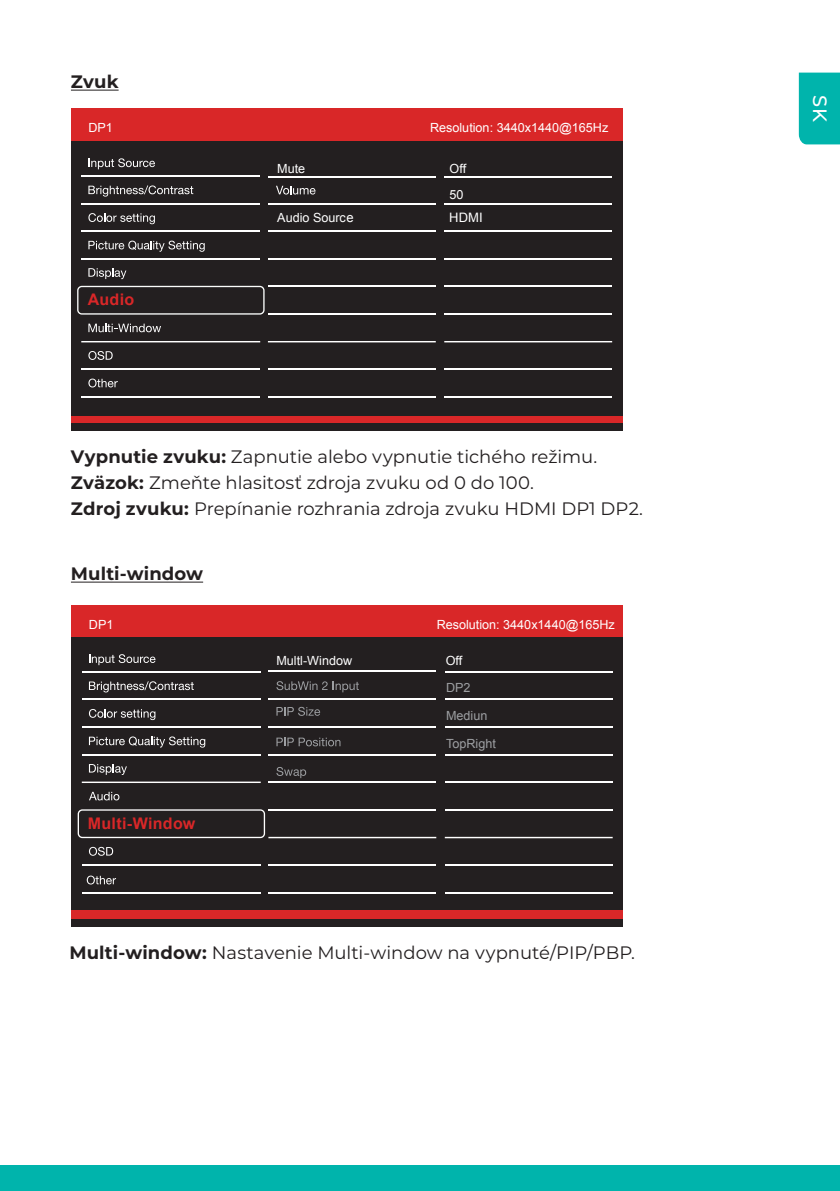
<style>
.page{position:relative;width:840px;height:1191px;background:#fff}
.page>*{position:absolute;margin:0;border:0;box-sizing:border-box;transform-origin:0 0}
.t1{font:500 19.4px "Montserrat";color:#fff}
.t2{font:18px "Montserrat";color:#231f20}
.t3{font:700 18px "Montserrat";letter-spacing:.005em;color:#231f20}
.t4{font:700 16px "Arial";letter-spacing:.015em;color:#d92728}
.t5{font:13px "Arial";color:#fff}
.t6{font:12.6px/26.6px "Arial";color:#fff}
.t7{font:12.6px/27.6px "Arial";color:#9d9fa2}
.s1{font-size:13px}
.s2{font-weight:700}
</style>
<div class="page">
<div style="left:0;top:1165px;width:839px;height:26px;background:#00b4ac"></div>
<hr style="left:71px;top:90px;width:47px;height:1px;background:#231f20">
<hr style="left:71px;top:581px;width:132px;height:1px;background:#231f20">
<div style="left:71px;top:109px;width:551px;height:314px;background:#d92728"></div>
<div style="left:71px;top:141px;width:551px;height:274px;background:#231f20"></div>
<hr style="left:81px;top:203px;width:179px;height:1px;background:#fff">
<hr style="left:81px;top:230px;width:179px;height:2px;background:#fff">
<hr style="left:81px;top:175px;width:179px;height:2px;background:#fff">
<hr style="left:81px;top:258px;width:179px;height:1px;background:#fff">
<svg style="left:81px;top:341px;width:179px;height:1px"></svg>
<hr style="left:81px;top:368px;width:179px;height:2px;background:#fff">
<hr style="left:268px;top:203px;width:167px;height:1px;background:#fff">
<hr style="left:268px;top:176px;width:167px;height:1px;background:#fff">
<hr style="left:268px;top:230px;width:167px;height:2px;background:#fff">
<hr style="left:268px;top:258px;width:167px;height:1px;background:#fff">
<hr style="left:268px;top:286px;width:167px;height:1px;background:#fff">
<hr style="left:268px;top:313px;width:167px;height:2px;background:#fff">
<svg style="left:268px;top:341px;width:167px;height:1px"></svg>
<hr style="left:268px;top:368px;width:167px;height:2px;background:#fff">
<hr style="left:444px;top:230px;width:167px;height:2px;background:#fff">
<hr style="left:444px;top:203px;width:167px;height:1px;background:#fff">
<hr style="left:444px;top:177px;width:167px;height:1px;background:#fff">
<hr style="left:444px;top:313px;width:167px;height:2px;background:#fff">
<svg style="left:444px;top:341px;width:167px;height:1px"></svg>
<hr style="left:444px;top:368px;width:167px;height:2px;background:#fff">
<div style="left:77px;top:286px;width:187px;height:28px;border:1px solid #fbfdfc;border-radius:4px"></div>
<svg style="left:88px;top:158px;width:67px;height:11px"></svg>
<svg style="left:88px;top:185px;width:105px;height:12px"></svg>
<svg style="left:88px;top:213px;width:67px;height:11px"></svg>
<svg style="left:88px;top:241px;width:117px;height:11px"></svg>
<hr style="left:81px;top:396px;width:179px;height:2px;background:#fff">
<hr style="left:268px;top:396px;width:167px;height:2px;background:#fff">
<hr style="left:444px;top:396px;width:167px;height:2px;background:#fff">
<svg style="left:88px;top:268px;width:38px;height:11px"></svg>
<svg style="left:88px;top:324px;width:73px;height:8px"></svg>
<svg style="left:88px;top:351px;width:25px;height:9px"></svg>
<svg style="left:88px;top:378px;width:30px;height:9px"></svg>
<hr style="left:444px;top:258px;width:167px;height:1px;background:#fff">
<hr style="left:444px;top:285px;width:167px;height:2px;background:#fff">
<svg style="left:276px;top:186px;width:39px;height:8px"></svg>
<div style="left:71px;top:423px;width:551px;height:8px;background:#231f20"></div>
<div style="left:71px;top:604px;width:551px;height:315px;background:#d92728"></div>
<div style="left:71px;top:637px;width:551px;height:273px;background:#231f20"></div>
<hr style="left:82px;top:698px;width:178px;height:2px;background:#fff">
<hr style="left:82px;top:726px;width:178px;height:2px;background:#fff">
<hr style="left:82px;top:671px;width:178px;height:1px;background:#fff">
<hr style="left:82px;top:754px;width:178px;height:1px;background:#fff">
<svg style="left:82px;top:781px;width:178px;height:2px"></svg>
<hr style="left:82px;top:864px;width:178px;height:2px;background:#fff">
<hr style="left:268px;top:698px;width:168px;height:2px;background:#fff">
<hr style="left:268px;top:670px;width:168px;height:2px;background:#fff">
<hr style="left:268px;top:726px;width:168px;height:2px;background:#fff">
<hr style="left:268px;top:754px;width:168px;height:1px;background:#fff">
<hr style="left:268px;top:781px;width:168px;height:2px;background:#fff">
<hr style="left:268px;top:809px;width:168px;height:1px;background:#fff">
<svg style="left:268px;top:837px;width:168px;height:1px"></svg>
<hr style="left:268px;top:864px;width:168px;height:2px;background:#fff">
<hr style="left:444px;top:671px;width:168px;height:1px;background:#fff">
<hr style="left:444px;top:698px;width:168px;height:2px;background:#fff">
<hr style="left:444px;top:726px;width:168px;height:2px;background:#fff">
<hr style="left:444px;top:754px;width:168px;height:1px;background:#fff">
<hr style="left:444px;top:781px;width:168px;height:1px;background:#fff">
<hr style="left:444px;top:809px;width:168px;height:1px;background:#fff">
<svg style="left:444px;top:837px;width:168px;height:1px"></svg>
<hr style="left:444px;top:864px;width:168px;height:2px;background:#fff">
<div style="left:78px;top:809px;width:187px;height:29px;border:1px solid #fff;border-radius:4px"></div>
<svg style="left:89px;top:654px;width:66px;height:11px"></svg>
<svg style="left:89px;top:681px;width:105px;height:11px"></svg>
<svg style="left:89px;top:709px;width:66px;height:11px"></svg>
<svg style="left:89px;top:736px;width:116px;height:11px"></svg>
<hr style="left:82px;top:892px;width:178px;height:1px;background:#fff">
<hr style="left:268px;top:892px;width:168px;height:1px;background:#fff">
<hr style="left:444px;top:892px;width:168px;height:1px;background:#fff">
<svg style="left:89px;top:764px;width:38px;height:11px"></svg>
<svg style="left:89px;top:792px;width:30px;height:8px"></svg>
<svg style="left:89px;top:847px;width:24px;height:8px"></svg>
<svg style="left:276px;top:681px;width:82px;height:11px"></svg>
<svg style="left:276px;top:707px;width:44px;height:9px"></svg>
<svg style="left:276px;top:767px;width:30px;height:11px"></svg>
<svg style="left:276px;top:737px;width:64px;height:9px"></svg>
<svg style="left:87px;top:875px;width:29px;height:9px"></svg>
<div style="left:71px;top:919px;width:551px;height:8px;background:#231f20"></div>
<div style="left:798px;top:73px;width:41px;height:71px;background:#00b4ac"></div>
<p class="t3" style="left:71px;top:69px;width:49px">Zvuk</p>
<p class="t6" style="left:88px;top:114px;width:26px">DP1</p>
<p class="t6" style="left:430px;top:114px;width:180px">Resolution: 3440x1440@165Hz</p>
<p class="t6" style="left:277px;top:155px;width:30px">Mute</p>
<p class="t6" style="left:449px;top:155px;width:18px">Off<br>50</p>
<p class="t4" style="left:88px;top:289px;width:48px">Audio</p>
<p class="t6" style="left:277px;top:204px;width:78px">Audio Sourc<span class="s1">e</span></p>
<p class="t5" style="left:449px;top:209px;width:35px">HDMI</p>
<p class="t2" style="left:71px;top:444px;width:527px"><span class="s2">Vypnutie zvuku:</span> Zapnutie alebo vypnutie tichého režimu.</p>
<p class="t2" style="left:71px;top:470px;width:464px"><span class="s2">Zväzok:</span> Zmeňte hlasitosť zdroja zvuku od 0 do 100.</p>
<p class="t2" style="left:71px;top:496px;width:573px"><span class="s2">Zdroj zvuku:</span> Prepínanie rozhrania zdroja zvuku HDMI DP1 DP2.</p>
<p class="t3" style="left:71px;top:561px;width:134px">Multi-window</p>
<p class="t6" style="left:89px;top:611px;width:26px">DP1</p>
<p class="t6" style="left:436px;top:611px;width:180px">Resolution: 3440x1440@165Hz</p>
<p class="t4" style="left:88px;top:813px;width:109px">Multi-Window</p>
<p class="t6" style="left:276px;top:647px;width:77px">Multl-Window</p>
<p class="t6" style="left:445px;top:647px;width:18px">Off</p>
<p class="t7" style="left:446px;top:674px;width:51px">DP2<br>Mediun<br>TopRight</p>
<p class="t2" style="left:69px;top:940px;width:566px"><span class="s2">Multi-window:</span> Nastavenie Multi-window na vypnuté/PIP/PBP.</p>
<p class="t1" style="left:833px;top:95px;width:28px;rotate:90deg">SK</p>
</div>
